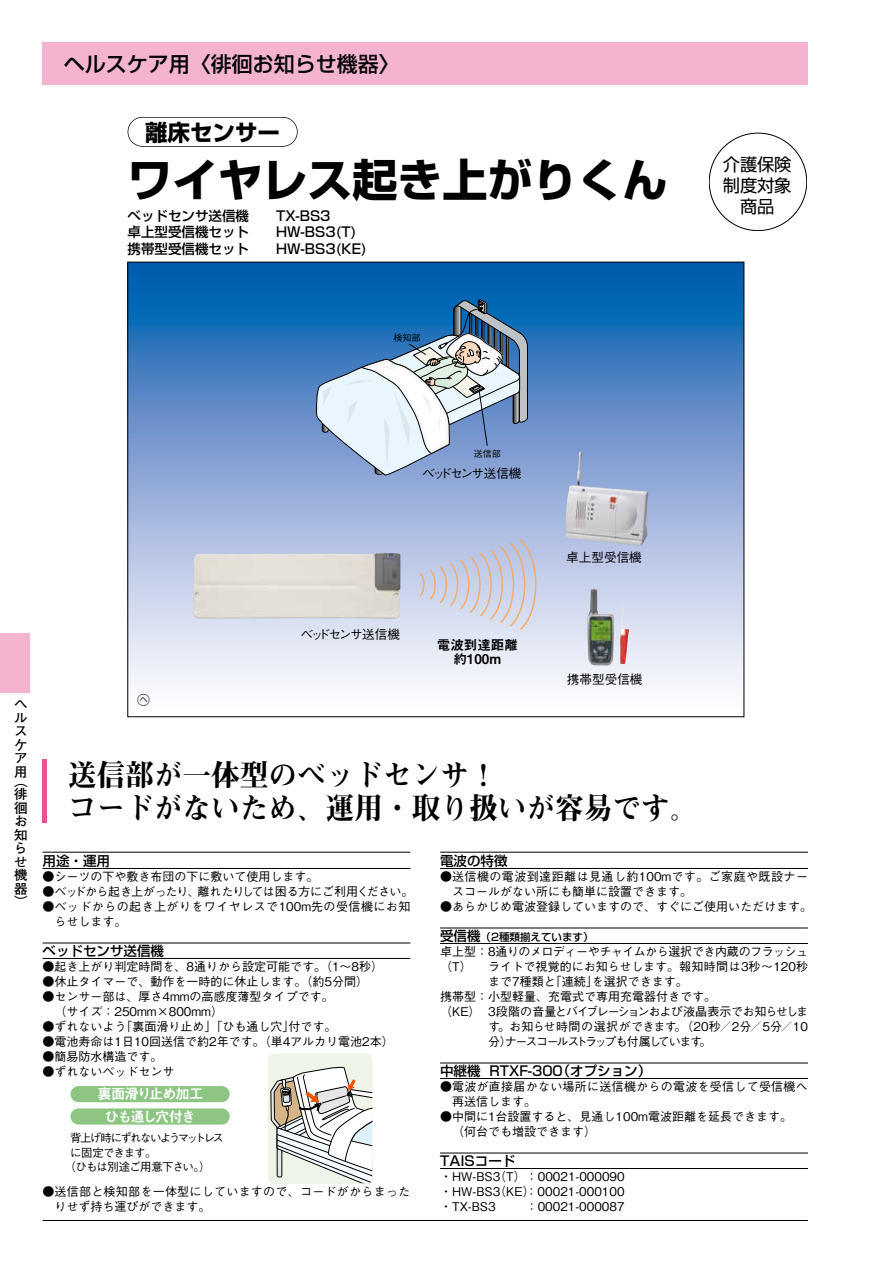
<style>
.page{position:relative;width:893px;height:1263px;background:#fff}
.page>*{position:absolute;margin:0;border:0;box-sizing:border-box;transform-origin:0 0}
.t1{font:700 45px "Shin Go Pro";color:#000}
.t2{font:30px/33px "Midashi Min Pro MA31";color:#000;scale:.96 1}
.t3{font:700 22.5px "Shin Go Pro";color:#000}
.t4{font:500 21px "Shin Go Pro";color:#000}
.t5{font:17.25px/21px "Shin Go Pro Regular 90 pv RKSJ H";letter-spacing:-.01em;color:#000;text-align:center}
.t6{font:14.25px/22.4px "Midashi Go Pro MB31 90 pv RKSJ H";letter-spacing:-.095em;color:#fff;text-align:center}
.t7{font:500 13.5px "Shin Go Pro";color:#000}
.t8{font:700 13.5px/13.5px "Futo Go B101 Pro";color:#000;text-align:justify}
.t9{font:13.5px/13.5px "Midashi Go Pro MB31 90 pv RKSJ H";color:#000;text-align:center}
.t10{font:12.6px "Gothic BBB Pro Medium 90 pv RKSJ H";color:#000}
.t11{font:12.6px "Gothic BBB Pro Medium 90 pv RKSJ H";letter-spacing:-.125em;color:#000}
.t12{font:12.6px "Gothic BBB Pro Medium 90 pv RKSJ H";letter-spacing:-.13em;color:#000}
.t13{font:500 12px/15px "Gothic BBB Pro";color:#000}
.t14{font:500 12px/15px "Gothic BBB Pro";letter-spacing:.04em;color:#000}
.t15{font:500 12px/15px "Gothic BBB Pro";letter-spacing:.025em;color:#000}
.t16{font:500 12px "Gothic BBB Pro";letter-spacing:-.045em;color:#000}
.t17{font:500 12px "Gothic BBB Pro";letter-spacing:-.075em;color:#000}
.t18{font:500 12px "Gothic BBB Pro";letter-spacing:-.115em;color:#000}
.t19{font:500 12px "Gothic BBB Pro";letter-spacing:.045em;color:#000}
.t20{font:500 12px "Gothic BBB Pro";letter-spacing:-.07em;color:#000}
.t21{font:11.4px "Gothic BBB Pro Medium 90 pv RKSJ H";letter-spacing:-.145em;color:#000}
.t22{font:11.4px "Gothic BBB Pro Medium 90 pv RKSJ H";letter-spacing:-.06em;color:#000}
.t23{font:11.4px "Gothic BBB Pro Medium 90 pv RKSJ H";letter-spacing:-.065em;color:#000}
.t24{font:500 10.5px "Shin Go Pro";color:#000}
.t25{font:9px "Gothic BBB Pro Medium 90 pv RKSJ H";color:#000}
.t26{font:500 9px "Gothic BBB Pro";color:#000}
.s1{font-size:13.5px}
</style>
<div class="page">
<div style="left:43px;top:43px;width:765px;height:42px;background:#f4b4d0"></div>
<div style="left:0;top:634px;width:30px;height:59px;background:#f4b4d0"></div>
<hr style="left:43px;top:1220px;width:765px;height:1px;background:#000">
<svg style="left:130px;top:264px;width:612px;height:422px;background:#80a6d4"></svg>
<svg style="left:418px;top:538px;width:119px;height:93px;background:#cbcddf"></svg>
<svg style="left:316px;top:300px;width:212px;height:177px;background:#89aaca"></svg>
<img style="left:566px;top:452px;width:82px;height:94px">
<img style="left:588px;top:589px;width:41px;height:76px">
<img style="left:193px;top:553px;width:207px;height:65px">
<hr style="left:43px;top:759px;width:4px;height:64px;background:#e85298">
<svg style="left:128px;top:117px;width:170px;height:30px"></svg>
<hr style="left:43px;top:852px;width:367px;height:1px;background:#000">
<hr style="left:43px;top:868px;width:367px;height:1px;background:#000">
<hr style="left:43px;top:943px;width:367px;height:1px;background:#000">
<hr style="left:43px;top:958px;width:367px;height:1px;background:#000">
<hr style="left:440px;top:852px;width:368px;height:1px;background:#000">
<hr style="left:440px;top:868px;width:368px;height:1px;background:#000">
<hr style="left:440px;top:928px;width:368px;height:1px;background:#000">
<hr style="left:440px;top:943px;width:368px;height:1px;background:#000">
<hr style="left:440px;top:1063px;width:368px;height:1px;background:#000">
<hr style="left:440px;top:1078px;width:368px;height:1px;background:#000">
<hr style="left:440px;top:1153px;width:368px;height:1px;background:#000">
<hr style="left:440px;top:1168px;width:368px;height:1px;background:#000">
<div style="left:71px;top:1108px;width:159px;height:16px;background:#8cc682;border-radius:8px"></div>
<div style="left:71px;top:1086px;width:159px;height:16px;background:#8cc682;border-radius:8px"></div>
<svg style="left:268px;top:1054px;width:104px;height:129px"></svg>
<h3 class="t4" style="left:64px;top:47px;width:338px">ヘルスケア用〈徘徊お知らせ機器〈</h3>
<h3 class="t3" style="left:145px;top:115px;width:136px">離床センサー</h3>
<h1 class="t1" style="left:128px;top:144px;width:541px">ワイヤレス起き上がりくん</h1>
<p class="t7" style="left:128px;top:205px;width:123px">ベッドセンサ送信機</p>
<p class="t7" style="left:276px;top:205px;width:56px">TX-BS3</p>
<p class="t7" style="left:128px;top:221px;width:123px">卓上型受信機セット</p>
<p class="t7" style="left:276px;top:221px;width:82px">HW-BS3 T( (</p>
<p class="t7" style="left:128px;top:238px;width:123px">携帯型受信機セット</p>
<p class="t7" style="left:276px;top:238px;width:92px">HW-BS3(KE(</p>
<p class="t25" style="left:393px;top:330px;width:28px">検知部</p>
<h3 class="t5" style="left:723px;top:152px;width:70px">介護保険制度対象商品</h3>
<p class="t25" style="left:474px;top:446px;width:28px">送信部</p>
<p class="t11" style="left:422px;top:463px;width:101px">ベッドセンサ送信機</p>
<p class="t10" style="left:566px;top:547px;width:77px">卓上型受信機</p>
<p class="t8" style="left:14px;top:696px;width:15px">ヘルスケア</p>
<p class="t8" style="left:14px;top:772px;width:15px">)</p>
<p class="t8" style="left:14px;top:759px;width:15px;line-height:22.5px">用徘</p>
<p class="t8" style="left:14px;top:799px;width:15px">徊お知らせ機器(</p>
<p class="t26" style="left:137px;top:692px;width:15px">ヘ<span class="s1">○</span></p>
<p class="t12" style="left:300px;top:624px;width:101px">ベッドセンサ送信機</p>
<p class="t9" style="left:437px;top:637px;width:82px">電波到達距離約100m</p>
<p class="t10" style="left:567px;top:669px;width:77px">携帯型受信機</p>
<h2 class="t2" style="left:68px;top:756px;width:658px">送信部が一体型のベッドセンサ!<br>コードがないため、運用・取り扱いが容易です。</h2>
<p class="t7" style="left:43px;top:850px;width:69px">用途・運用</p>
<p class="t13" style="left:198px;top:867px;width:217px;text-indent:-155px">●シーツの下や敷き布団の下に敷いて使用します。<br>離れたりしては困る方にご利用ください。</p>
<p class="t20" style="left:43px;top:882px;width:159px">●ベッドから起き上がったり、</p>
<p class="t14" style="left:55px;top:897px;width:357px;text-indent:-12px">●ベッドからの起き上がりをワイヤレスで100m先の受信機にお知らせします。</p>
<p class="t7" style="left:43px;top:940px;width:123px">ベッドセンサ送信機</p>
<p class="t13" style="left:43px;top:957px;width:342px">●起き上がり判定時間を、8通りから設定可能です。（1〜8秒(</p>
<p class="t13" style="left:43px;top:972px;width:327px">●休止タイマーで、動作を一時的に休止します。（約5分間(</p>
<p class="t13" style="left:43px;top:987px;width:293px">●センサー部は、厚さ4mmの高感度薄型タイプです。</p>
<p class="t13" style="left:55px;top:1002px;width:170px">（サイズ：250mm×800mm(</p>
<p class="t13" style="left:288px;top:1017px;width:49px">付です。</p>
<p class="t13" style="left:43px;top:1017px;width:85px">●ずれないよう</p>
<p class="t13" style="left:43px;top:1032px;width:353px">●電池寿命は1日10回送信で約2年です。（単4アルカリ電池2本(</p>
<p class="t13" style="left:43px;top:1047px;width:121px">●簡易防水構造です。</p>
<p class="t13" style="left:43px;top:1062px;width:133px">●ずれないベッドセンサ</p>
<p class="t13" style="left:120px;top:1017px;width:175px">「裏面滑り止め」「ひも通し穴」</p>
<p class="t6" style="left:97px;top:1081px;width:107px">裏面滑り止め加工ひも通し穴付き</p>
<p class="t21" style="left:70px;top:1129px;width:155px">背上げ時にずれないようマットレス</p>
<p class="t23" style="left:70px;top:1143px;width:88px">に固定できます。</p>
<p class="t22" style="left:64px;top:1157px;width:147px">（ひもは別途ご用意下さい (。</p>
<p class="t15" style="left:54px;top:1182px;width:357px;text-indent:-12px">●送信部と検知部を一体型にしていますので、コードがからまったりせず持ち運びができます。</p>
<p class="t7" style="left:440px;top:850px;width:69px">電波の特徴</p>
<p class="t14" style="left:452px;top:867px;width:357px;text-indent:-12px">●送信機の電波到達距離は見通し約100mです。ご家庭や既設ナースコールがない所にも簡単に設置できます。</p>
<p class="t13" style="left:440px;top:897px;width:373px">●あらかじめ電波登録していますので、すぐにご使用いただけます。</p>
<p class="t24" style="left:481px;top:928px;width:114px">（2種類揃えています(</p>
<p class="t7" style="left:440px;top:925px;width:42px">受信機</p>
<p class="t16" style="left:440px;top:942px;width:369px">卓上型：8通りのメロディーやチャイムから選択でき内蔵のフラッシュ</p>
<p class="t13" style="left:488px;top:957px;width:321px">ライトで視覚的にお知らせします。報知時間は3秒〜120秒</p>
<p class="t13" style="left:592px;top:972px;width:97px">を選択できます。</p>
<p class="t13" style="left:440px;top:958px;width:33px">（T(</p>
<p class="t13" style="left:440px;top:1002px;width:42px">（KE(</p>
<p class="t13" style="left:550px;top:972px;width:49px">「連続」</p>
<p class="t13" style="left:488px;top:972px;width:69px">まで7種類と</p>
<p class="t13" style="left:440px;top:987px;width:277px">携帯型：小型軽量、充電式で専用充電器付きです。</p>
<p class="t17" style="left:488px;top:1002px;width:321px">3段階の音量とバイブレーションおよび液晶表示でお知らせしま</p>
<p class="t13" style="left:675px;top:1017px;width:135px">。（20秒／2分／5分／10</p>
<p class="t19" style="left:498px;top:1017px;width:180px">。お知らせ時間の選択ができます</p>
<p class="t13" style="left:488px;top:1017px;width:13px">す</p>
<p class="t13" style="left:500px;top:1032px;width:13px">）</p>
<p class="t18" style="left:488px;top:1032px;width:215px">分ナースコールストラップも付属しています</p>
<p class="t13" style="left:699px;top:1032px;width:13px">。</p>
<p class="t7" style="left:557px;top:1060px;width:96px">（オプション(</p>
<p class="t7" style="left:440px;top:1060px;width:42px">中継機</p>
<p class="t15" style="left:452px;top:1077px;width:357px;text-indent:-12px">●電波が直接届かない場所に送信機からの電波を受信して受信機へ再送信します。</p>
<p class="t13" style="left:452px;top:1107px;width:342px;text-indent:-12px">●中間に1台設置すると、見通し100m電波距離を延長できます。（何台でも増設できます(</p>
<p class="t7" style="left:440px;top:1150px;width:77px">TAISコード</p>
<p class="t13" style="left:440px;top:1167px;width:186px">・HW-BS（3 T(：00021-000090・HW-BS（3 KE ：00021-000100</p>
<p class="t7" style="left:490px;top:1060px;width:75px">RTXF-300</p>
<p class="t13" style="left:523px;top:1182px;width:103px">(：00021-000087</p>
<p class="t13" style="left:440px;top:1197px;width:57px">・TX-BS3</p>
</div>
